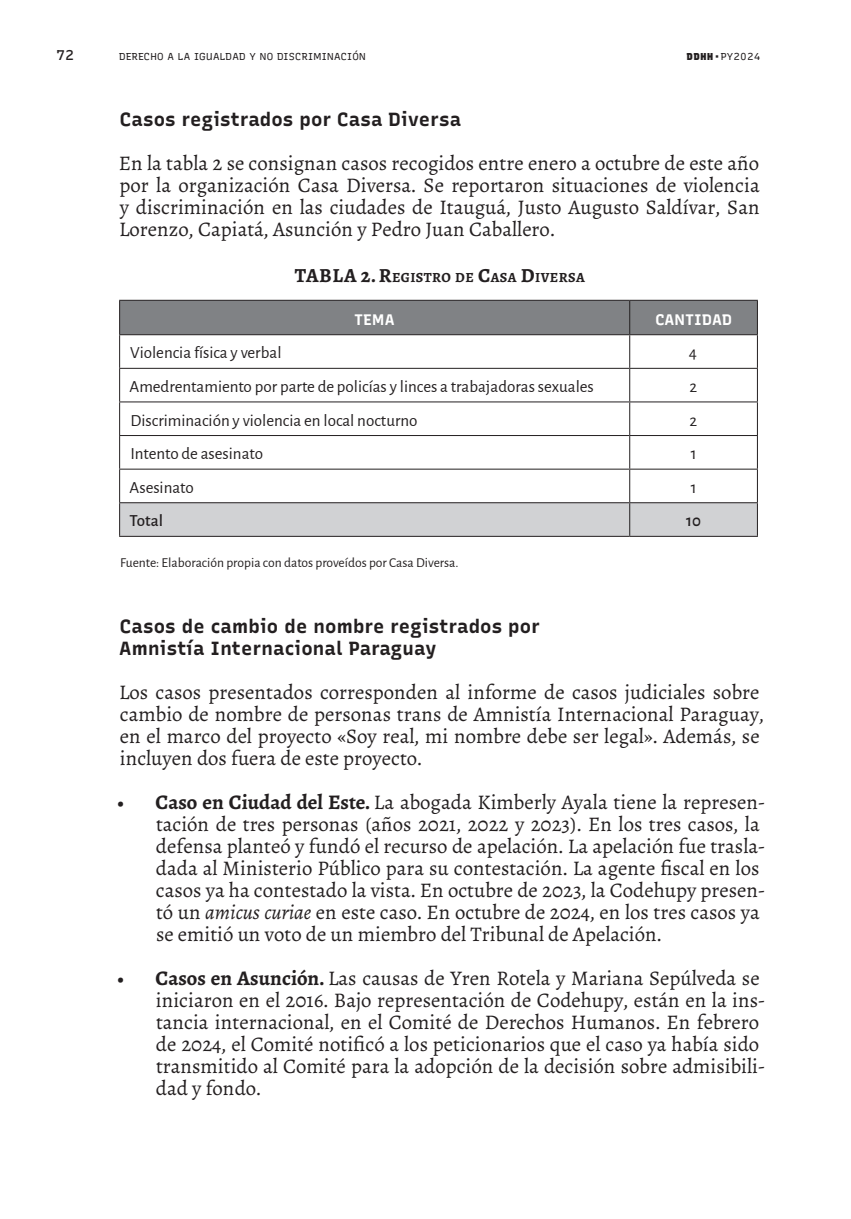
<style>
.page{position:relative;width:851px;height:1219px;background:#fff}
.page>*{position:absolute;margin:0;border:0;box-sizing:border-box;transform-origin:0 0}
.t1{font:20.8px/22px "Alegreya";color:#231f20}
.t2{font:300 19px/22px "Recursive Sans Linear";letter-spacing:.01em;color:#231f20}
.t3{font:17px "Alegreya Sans";color:#231f20}
.t4{font:500 17px "Alegreya Sans";color:#231f20}
.t5{font:700 15.2px "Recursive";letter-spacing:.02em;color:#fff}
.t6{font:700 14px "Alegreya";letter-spacing:.03em;color:#231f20}
.t7{font:500 14px "Recursive Monospace";color:#231f20}
.t8{font:13.6px "Alegreya Sans";color:#231f20}
.t9{font:10px "Recursive";letter-spacing:.04em;color:#231f20}
.s1{font-family:"Recursive Monospace";font-weight:900}
.s2{font-size:20px}
.s3{font-weight:700}
.s4{font-style:italic}
</style>
<div class="page">
<div style="left:120px;top:301px;width:636px;height:33px;background:#808285"></div>
<div style="left:120px;top:503px;width:636px;height:33px;background:#d1d2d4"></div>
<hr style="left:119px;top:300px;width:510px;height:1px;background:#231f20">
<hr style="left:119px;top:301px;width:1px;height:33px;background:#231f20">
<hr style="left:629px;top:300px;width:128px;height:1px;background:#231f20">
<hr style="left:629px;top:301px;width:1px;height:33px;background:#231f20">
<hr style="left:756px;top:301px;width:1px;height:33px;background:#231f20">
<hr style="left:119px;top:334px;width:510px;height:1px;background:#231f20">
<hr style="left:119px;top:335px;width:1px;height:33px;background:#231f20">
<hr style="left:629px;top:334px;width:128px;height:1px;background:#231f20">
<hr style="left:629px;top:335px;width:1px;height:33px;background:#231f20">
<hr style="left:756px;top:335px;width:1px;height:33px;background:#231f20">
<hr style="left:119px;top:368px;width:510px;height:1px;background:#231f20">
<hr style="left:119px;top:369px;width:1px;height:32px;background:#231f20">
<hr style="left:629px;top:368px;width:128px;height:1px;background:#231f20">
<hr style="left:629px;top:369px;width:1px;height:32px;background:#231f20">
<hr style="left:756px;top:369px;width:1px;height:32px;background:#231f20">
<hr style="left:119px;top:401px;width:510px;height:1px;background:#231f20">
<hr style="left:119px;top:402px;width:1px;height:33px;background:#231f20">
<hr style="left:629px;top:401px;width:128px;height:1px;background:#231f20">
<hr style="left:629px;top:402px;width:1px;height:33px;background:#231f20">
<hr style="left:756px;top:402px;width:1px;height:33px;background:#231f20">
<hr style="left:119px;top:435px;width:510px;height:1px;background:#231f20">
<hr style="left:119px;top:436px;width:1px;height:33px;background:#231f20">
<hr style="left:629px;top:435px;width:128px;height:1px;background:#231f20">
<hr style="left:629px;top:436px;width:1px;height:33px;background:#231f20">
<hr style="left:756px;top:436px;width:1px;height:33px;background:#231f20">
<hr style="left:119px;top:469px;width:510px;height:1px;background:#231f20">
<hr style="left:119px;top:470px;width:1px;height:32px;background:#231f20">
<hr style="left:629px;top:469px;width:128px;height:1px;background:#231f20">
<hr style="left:629px;top:470px;width:1px;height:32px;background:#231f20">
<hr style="left:756px;top:470px;width:1px;height:32px;background:#231f20">
<hr style="left:119px;top:502px;width:510px;height:1px;background:#231f20">
<hr style="left:119px;top:503px;width:1px;height:33px;background:#231f20">
<hr style="left:629px;top:502px;width:128px;height:1px;background:#231f20">
<hr style="left:629px;top:503px;width:1px;height:33px;background:#231f20">
<hr style="left:756px;top:503px;width:1px;height:33px;background:#231f20">
<hr style="left:119px;top:536px;width:510px;height:1px;background:#231f20">
<hr style="left:629px;top:536px;width:128px;height:1px;background:#231f20">
<p class="t7" style="left:56px;top:44px;width:19px">72</p>
<p class="t9" style="left:119px;top:48px;width:248px">DERECHO A LA IGUALDAD Y NO DISCRIMINACIÓN</p>
<p class="t9" style="left:686px;top:48px;width:75px"><span class="s1">DDHH·</span>PY2024</p>
<p class="t2" style="left:120px;top:107px;width:342px">Casos registrados por Casa Diversa</p>
<p class="t1" style="left:119px;top:152px;width:642px;text-align:justify">En la tabla 2 se consignan casos recogidos entre enero a octubre de este año por la organización Casa Diversa. Se reportaron situaciones de violencia y discriminación en las ciudades de Itauguá, Justo Augusto Saldívar, San Lorenzo, Capiatá, Asunción y Pedro Juan Caballero.</p>
<p class="t6" style="left:295px;top:268px;width:291px"><span class="s2">TABLA 2.</span> <span class="s2">R</span>EGISTRO DE <span class="s2">C</span>ASA <span class="s2">D</span>IVERSA</p>
<p class="t5" style="left:354px;top:308px;width:42px">TEMA</p>
<p class="t5" style="left:655px;top:308px;width:78px">CANTIDAD</p>
<p class="t3" style="left:130px;top:341px;width:153px">Violencia física y verbal</p>
<p class="t3" style="left:688px;top:341px;width:10px">4</p>
<p class="t3" style="left:129px;top:375px;width:466px">Amedrentamiento por parte de policías y linces a trabajadoras sexuales</p>
<p class="t3" style="left:689px;top:375px;width:9px">2</p>
<p class="t3" style="left:130px;top:409px;width:289px">Discriminación y violencia en local nocturno</p>
<p class="t3" style="left:689px;top:409px;width:9px">2</p>
<p class="t3" style="left:130px;top:442px;width:134px">Intento de asesinato</p>
<p class="t3" style="left:690px;top:442px;width:7px">1</p>
<p class="t3" style="left:129px;top:476px;width:66px">Asesinato</p>
<p class="t3" style="left:690px;top:476px;width:7px">1</p>
<p class="t4" style="left:129px;top:509px;width:35px">Total</p>
<p class="t4" style="left:686px;top:509px;width:16px">10</p>
<p class="t8" style="left:120px;top:553px;width:340px">Fuente: Elaboración propia con datos proveídos por Casa Diversa.</p>
<p class="t2" style="left:119px;top:614px;width:422px">Casos de cambio de nombre registrados por<br>Amnistía Internacional Paraguay</p>
<p class="t1" style="left:119px;top:681px;width:646px">Los casos presentados corresponden al informe de casos judiciales sobre cambio de nombre de personas trans de Amnistía Internacional Paraguay, en el marco del proyecto «Soy real, mi nombre debe ser legal». Además, se incluyen dos fuera de este proyecto.</p>
<p class="t1" style="left:156px;top:791px;width:610px;text-indent:-39px"><span class="s3">• Caso en Ciudad del Este.</span> La abogada Kimberly Ayala tiene la represen&shy;tación de tres personas (años 2021, 2022 y 2023). En los tres casos, la defensa planteó y fundó el recurso de apelación. La apelación fue trasla&shy;dada al Ministerio Público para su contestación. La agente fiscal en los casos ya ha contestado la vista. En octubre de 2023, la Codehupy presen&shy;tó un <span class="s4">amicus curiae</span> en este caso. En octubre de 2024, en los tres casos ya se emitió un voto de un miembro del Tribunal de Apelación.</p>
<p class="t1" style="left:156px;top:967px;width:610px;text-indent:-39px"><span class="s3">• Casos en Asunción.</span> Las causas de Yren Rotela y Mariana Sepúlveda se iniciaron en el 2016. Bajo representación de Codehupy, están en la ins&shy;tancia internacional, en el Comité de Derechos Humanos. En febrero de 2024, el Comité notificó a los peticionarios que el caso ya había sido transmitido al Comité para la adopción de la decisión sobre admisibili&shy;dad y fondo.</p>
</div>
